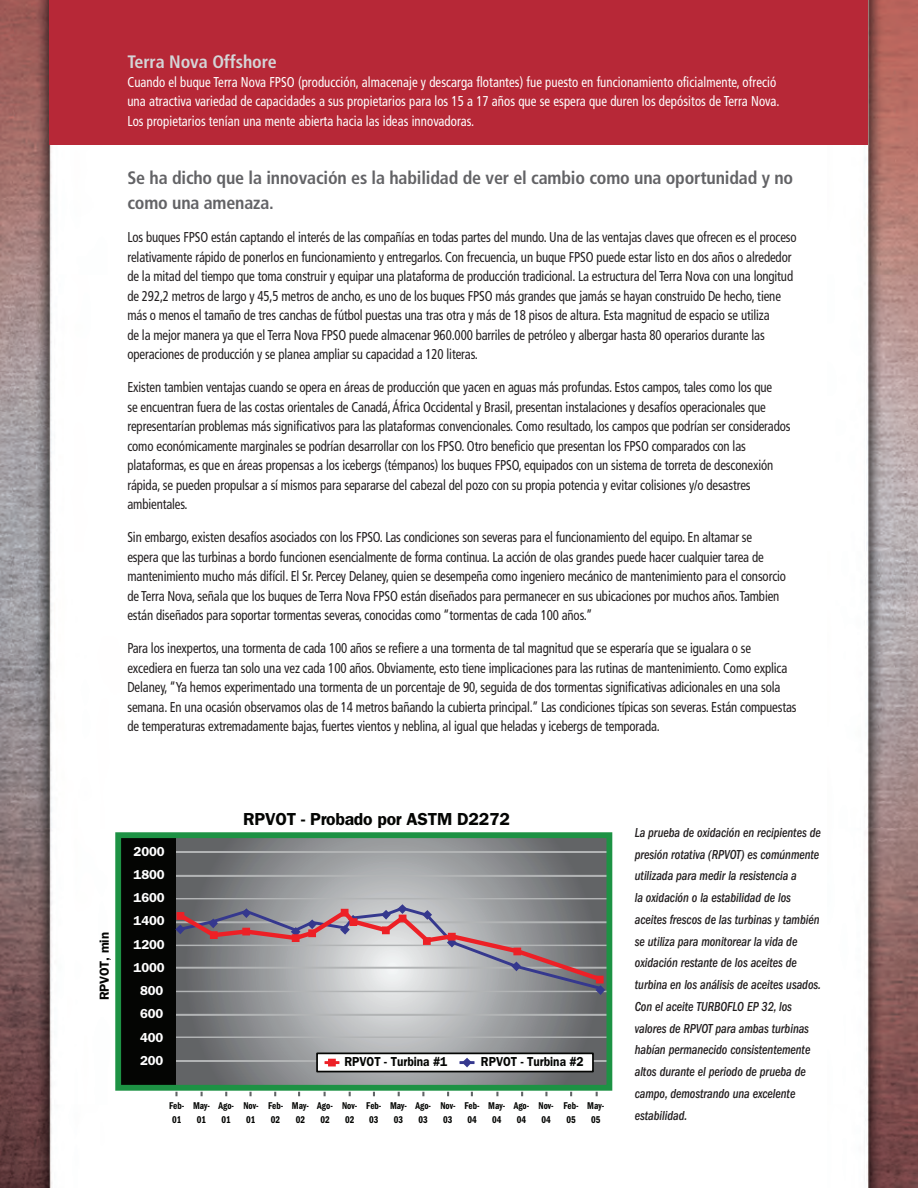
<style>
.page{position:relative;width:918px;height:1188px;background:#fff}
.page>*{position:absolute;margin:0;border:0;box-sizing:border-box;transform-origin:0 0}
.t1{font:700 condensed 18px/25.2px "Frutiger LT Std";letter-spacing:-.01em;color:#636366}
.t2{font:700 condensed 18px "Frutiger LT Std";letter-spacing:-.005em;color:#d4d5d7}
.t3{font:600 17.4px "Franklin Gothic";letter-spacing:-.01em;color:#040503}
.t4{font:condensed 14.25px/19.5px "Frutiger LT Std";letter-spacing:-.01em;color:#231f20;scale:.9 1}
.t5{font:condensed 14.25px/19.5px "Frutiger LT Std";letter-spacing:.005em;color:#fff;scale:.9 1}
.t6{font:italic 500 condensed 13.5px/21.8px "ITC Franklin Gothic Std";letter-spacing:-.005em;color:#231f20;scale:.9 1}
.t7{font:600 13.05px "Franklin Gothic";letter-spacing:-.01em;color:#fff}
.t8{font:600 13.05px "Franklin Gothic";color:#040503;scale:.9 1}
.t9{font:600 13.05px "Franklin Gothic";color:#040503}
.t10{font:600 condensed 10.2px/14.5px "Franklin Gothic";color:#040503;scale:.9 1}
</style>
<div class="page">
<img style="left:0;top:0;width:918px;height:1188px">
<div style="left:50px;top:0;width:818px;height:145px;background:#b72837"></div>
<svg style="left:176px;top:839px;width:429px;height:245px;background:#8e9092"></svg>
<div style="left:174px;top:1060px;width:438px;height:2px;border:1px solid #b2b4b5"></div>
<hr style="left:174px;top:1037px;width:436px;height:1px;background:#b2b4b5">
<div style="left:173px;top:1014px;width:437px;height:2px;border:1px solid #b2b4b5"></div>
<hr style="left:173px;top:898px;width:436px;height:1px;background:#b2b4b5">
<div style="left:173px;top:875px;width:437px;height:2px;border:1px solid #b2b4b5"></div>
<div style="left:173px;top:851px;width:437px;height:2px;border:1px solid #b2b4b5"></div>
<div style="left:119px;top:835px;width:57px;height:253px;background:#040503"></div>
<div style="left:115px;top:832px;width:497px;height:259px;border:6px solid #1d9244"></div>
<div style="left:317px;top:1053px;width:276px;height:19px;background:#fff"></div>
<div style="left:316px;top:1053px;width:278px;height:19px;border:2px solid #040503"></div>
<svg style="left:459px;top:1055px;width:16px;height:16px"></svg>
<hr style="left:325px;top:1061px;width:14px;height:3px;background:#ed2026">
<div style="left:328px;top:1059px;width:8px;height:7px;border:4px solid #ed2026"></div>
<svg style="left:175px;top:1092px;width:3px;height:4px"></svg>
<svg style="left:249px;top:1092px;width:3px;height:4px"></svg>
<svg style="left:175px;top:901px;width:433px;height:97px;background:#a2999e"></svg>
<p class="t2" style="left:127px;top:51px;width:151px">Terra Nova Offshore</p>
<p class="t5" style="left:127px;top:72px;width:726px">Cuando el buque Terra Nova FPSO (producción, almacenaje y descarga flotantes) fue puesto en funcionamiento oficialmente, ofreció una atractiva variedad de capacidades a sus propietarios para los 15 a 17 años que se espera que duren los depósitos de Terra Nova.<br>Los propietarios tenían una mente abierta hacia las ideas innovadoras.</p>
<p class="t1" style="left:127px;top:165px;width:667px">Se ha dicho que la innovación es la habilidad de ver el cambio como una oportunidad y no como una amenaza.</p>
<p class="t4" style="left:127px;top:228px;width:745px">Los buques FPSO están captando el interés de las compañías en todas partes del mundo. Una de las ventajas claves que ofrecen es el proceso relativamente rápido de ponerlos en funcionamiento y entregarlos. Con frecuencia, un buque FPSO puede estar listo en dos años o alrededor de la mitad del tiempo que toma construir y equipar una plataforma de producción tradicional. La estructura del Terra Nova con una longitud de 292,2 metros de largo y 45,5 metros de ancho, es uno de los buques FPSO más grandes que jamás se hayan construido De hecho, tiene más o menos el tamaño de tres canchas de fútbol puestas una tras otra y más de 18 pisos de altura. Esta magnitud de espacio se utiliza<br>de la mejor manera ya que el Terra Nova FPSO puede almacenar 960.000 barriles de petróleo y albergar hasta 80 operarios durante las operaciones de producción y se planea ampliar su capacidad a 120 literas.</p>
<p class="t4" style="left:127px;top:378px;width:738px">Existen tambien ventajas cuando se opera en áreas de producción que yacen en aguas más profundas. Estos campos, tales como los que<br>se encuentran fuera de las costas orientales de Canadá, África Occidental y Brasil, presentan instalaciones y desafíos operacionales que representarían problemas más significativos para las plataformas convencionales. Como resultado, los campos que podrían ser considerados como económicamente marginales se podrían desarrollar con los FPSO. Otro beneficio que presentan los FPSO comparados con las plataformas, es que en áreas propensas a los icebergs (témpanos) los buques FPSO, equipados con un sistema de torreta de desconexión rápida, se pueden propulsar a sí mismos para separarse del cabezal del pozo con su propia potencia y evitar colisiones y/o desastres ambientales.</p>
<p class="t4" style="left:127px;top:528px;width:733px">Sin embargo, existen desafíos asociados con los FPSO. Las condiciones son severas para el funcionamiento del equipo. En altamar se espera que las turbinas a bordo funcionen esencialmente de forma continua. La acción de olas grandes puede hacer cualquier tarea de mantenimiento mucho más difícil. El Sr. Percey Delaney, quien se desempeña como ingeniero mecánico de mantenimiento para el consorcio de Terra Nova, señala que los buques de Terra Nova FPSO están diseñados para permanecer en sus ubicaciones por muchos años. Tambien están diseñados para soportar tormentas severas, conocidas como “tormentas de cada 100 años.”</p>
<p class="t4" style="left:127px;top:639px;width:745px">Para los inexpertos, una tormenta de cada 100 años se refiere a una tormenta de tal magnitud que se esperaría que se igualara o se excediera en fuerza tan solo una vez cada 100 años. Obviamente, esto tiene implicaciones para las rutinas de mantenimiento. Como explica Delaney, “Ya hemos experimentado una tormenta de un porcentaje de 90, seguida de dos tormentas significativas adicionales en una sola semana. En una ocasión observamos olas de 14 metros bañando la cubierta principal.” Las condiciones típicas son severas. Están compuestas de temperaturas extremadamente bajas, fuertes vientos y neblina, al igual que heladas y icebergs de temporada.</p>
<p class="t9" style="left:97px;top:1000px;width:70px;rotate:-90deg">RPVOT, min</p>
<p class="t7" style="left:134px;top:843px;width:33px">2000</p>
<p class="t7" style="left:134px;top:867px;width:32px">1800</p>
<p class="t7" style="left:134px;top:890px;width:32px">1600</p>
<p class="t7" style="left:134px;top:913px;width:32px">1400</p>
<p class="t7" style="left:134px;top:936px;width:32px">1200</p>
<p class="t7" style="left:134px;top:960px;width:32px">1000</p>
<p class="t7" style="left:140px;top:983px;width:25px">800</p>
<p class="t7" style="left:140px;top:1006px;width:25px">600</p>
<p class="t7" style="left:140px;top:1029px;width:25px">400</p>
<p class="t7" style="left:140px;top:1053px;width:25px">200</p>
<p class="t3" style="left:243px;top:809px;width:268px">RPVOT - Probado por ASTM D2272</p>
<p class="t8" style="left:344px;top:1054px;width:116px">RPVOT - Turbina #1</p>
<p class="t8" style="left:481px;top:1054px;width:116px">RPVOT - Turbina #2</p>
<p class="t10" style="left:169px;top:1098px;width:18px">Feb-<br>01</p>
<p class="t10" style="left:193px;top:1098px;width:20px;text-align:center">May-<br>01</p>
<p class="t10" style="left:218px;top:1098px;width:19px;text-align:center">Ago-<br>01</p>
<p class="t10" style="left:243px;top:1098px;width:18px">Nov-<br>01</p>
<p class="t10" style="left:268px;top:1098px;width:18px">Feb-<br>02</p>
<p class="t10" style="left:292px;top:1098px;width:20px;text-align:center">May-<br>02</p>
<p class="t10" style="left:317px;top:1098px;width:19px;text-align:center">Ago-<br>02</p>
<p class="t10" style="left:342px;top:1098px;width:18px">Nov-<br>02</p>
<p class="t10" style="left:366px;top:1098px;width:18px">Feb-<br>03</p>
<p class="t10" style="left:390px;top:1098px;width:20px;text-align:center">May-<br>03</p>
<p class="t10" style="left:415px;top:1098px;width:19px;text-align:center">Ago-<br>03</p>
<p class="t10" style="left:440px;top:1098px;width:18px">Nov-<br>03</p>
<p class="t10" style="left:465px;top:1098px;width:18px">Feb-<br>04</p>
<p class="t10" style="left:488px;top:1098px;width:20px;text-align:center">May-<br>04</p>
<p class="t10" style="left:514px;top:1098px;width:19px;text-align:center">Ago-<br>04</p>
<p class="t10" style="left:539px;top:1098px;width:18px">Nov-<br>04</p>
<p class="t10" style="left:563px;top:1098px;width:18px">Feb-<br>05</p>
<p class="t10" style="left:587px;top:1098px;width:20px;text-align:center">May-<br>05</p>
<p class="t6" style="left:635px;top:822px;width:208px">La prueba de oxidación en recipientes de presión rotativa (RPVOT) es comúnmente utilizada para medir la resistencia a<br>la oxidación o la estabilidad de los aceites frescos de las turbinas y también se utiliza para monitorear la vida de oxidación restante de los aceites de turbina en los análisis de aceites usados.<br>Con el aceite TURBOFLO EP 32, los valores de RPVOT para ambas turbinas habían permanecido consistentemente altos durante el periodo de prueba de campo, demostrando una excelente estabilidad.</p>
</div>
